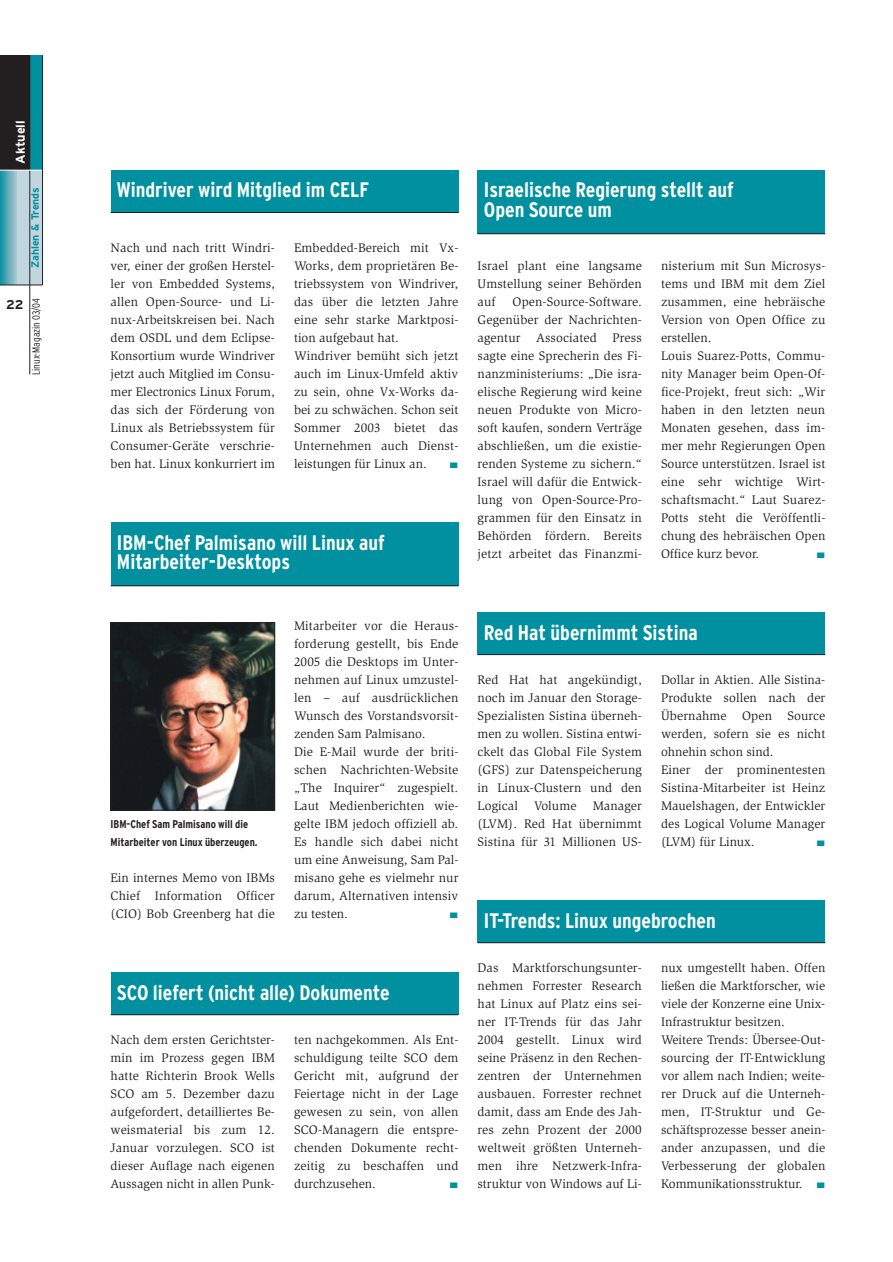
<style>
.page{position:relative;width:893px;height:1262px;background:#fff}
.page>*{position:absolute;margin:0;border:0;box-sizing:border-box;transform-origin:0 0}
.t1{font:700 condensed 21px/20px "Interstate";color:#fff}
.t2{font:12.75px/18px "Slimbach";letter-spacing:.01em;color:#231f20;text-align:justify}
.t3{font:700 12.75px "Interstate";color:#fff}
.t4{font:700 12.75px "Interstate";color:#231f20}
.t5{font:700 condensed 11.25px/18px "Interstate";color:#231f20}
.t6{font:300 condensed 10.5px "Interstate";color:#231f20}
.t7{font:700 10.5px "Interstate";color:#00909f}
.t8{font:7.8px "Zapf Dingbats";color:#00909f;scale:1.33 1}
.s1{color:#00909f}
</style>
<div class="page">
<div style="left:0;top:55px;width:43px;height:230px;background:#00909f"></div>
<div style="left:0;top:55px;width:30px;height:115px;background:#231f20"></div>
<svg style="left:0;top:171px;width:17px;height:114px;background:#5facb9"></svg>
<div style="left:17px;top:170px;width:26px;height:115px;background:#c0d5de"></div>
<hr style="left:0;top:285px;width:43px;height:1px;background:#231f20">
<hr style="left:30px;top:55px;width:1px;height:319px;background:#231f20">
<hr style="left:0;top:170px;width:43px;height:1px;background:#fff">
<hr style="left:42px;top:55px;width:1px;height:230px;background:#231f20">
<div style="left:477px;top:170px;width:348px;height:64px;background:#00909f"></div>
<hr style="left:477px;top:233px;width:348px;height:1px;background:#231f20">
<div style="left:111px;top:522px;width:347px;height:64px;background:#00909f"></div>
<hr style="left:111px;top:585px;width:347px;height:1px;background:#231f20">
<img style="left:113px;top:624px;width:160px;height:184px">
<div style="left:111px;top:622px;width:164px;height:188px;border:1px solid #231f20"></div>
<div style="left:111px;top:170px;width:347px;height:43px;background:#00909f"></div>
<hr style="left:111px;top:212px;width:347px;height:1px;background:#231f20">
<div style="left:477px;top:900px;width:348px;height:43px;background:#00909f"></div>
<hr style="left:477px;top:942px;width:348px;height:1px;background:#231f20">
<div style="left:111px;top:972px;width:347px;height:43px;background:#00909f"></div>
<hr style="left:111px;top:1014px;width:347px;height:1px;background:#231f20">
<div style="left:477px;top:612px;width:348px;height:43px;background:#00909f"></div>
<hr style="left:477px;top:654px;width:348px;height:1px;background:#231f20">
<p class="t3" style="left:15px;top:164px;width:45px;rotate:-90deg">Aktuell</p>
<p class="t7" style="left:31px;top:268px;width:83px;rotate:-90deg">Zahlen &amp; Trends</p>
<p class="t4" style="left:6px;top:300px;width:19px">22</p>
<p class="t6" style="left:32px;top:375px;width:78px;rotate:-90deg">Linux-Magazin 03/04</p>
<h1 class="t1" style="left:117px;top:182px;width:254px">Windriver wird Mitglied im CELF</h1>
<p class="t2" style="left:111px;top:240px;width:166px">Nach und nach tritt Windri&shy;ver, einer der großen Herstel&shy;ler von Embedded Systems, allen Open-Source- und Li&shy;nux-Arbeitskreisen bei. Nach dem OSDL und dem Eclipse-Konsortium wurde Windriver jetzt auch Mitglied im Consu&shy;mer Electronics Linux Forum, das sich der Förderung von Linux als Betriebssystem für Consumer-Geräte verschrie&shy;ben hat. Linux konkurriert im</p>
<p class="t2" style="left:294px;top:240px;width:166px;text-align:left">Embedded-Bereich mit Vx-<br>Works, dem proprietären Be&shy;triebssystem von Windriver, das über die letzten Jahre eine sehr starke Marktposi&shy;tion aufgebaut hat.<br>Windriver bemüht sich jetzt auch im Linux-Umfeld aktiv zu sein, ohne Vx-Works da&shy;bei zu schwächen. Schon seit<br>Sommer 2003 bietet das<br>Unternehmen auch Dienst&shy;leistungen für Linux an.</p>
<p class="t8" style="left:450px;top:461px;width:8px">■</p>
<h1 class="t1" style="left:117px;top:534px;width:269px">IBM-Chef Palmisano will Linux auf<br>Mitarbeiter-Desktops</h1>
<p class="t5" style="left:111px;top:816px;width:149px">IBM-Chef Sam Palmisano will die<br>Mitarbeiter von Linux überzeugen.</p>
<p class="t2" style="left:111px;top:870px;width:166px">Ein internes Memo von IBMs Chief Information Officer (CIO) Bob Greenberg hat die</p>
<p class="t2" style="left:294px;top:618px;width:166px;text-align:left">Mitarbeiter vor die Heraus&shy;forderung gestellt, bis Ende<br>2005 die Desktops im Unter&shy;nehmen auf Linux umzustel&shy;len – auf ausdrücklichen<br>Wunsch des Vorstandsvorsit&shy;zenden Sam Palmisano.<br>Die E-Mail wurde der briti&shy;schen Nachrichten-Website „The Inquirer“ zugespielt.<br>Laut Medienberichten wie&shy;gelte IBM jedoch offiziell ab.<br>Es handle sich dabei nicht um eine Anweisung, Sam Pal&shy;misano gehe es vielmehr nur darum, Alternativen intensiv zu testen.</p>
<p class="t8" style="left:450px;top:911px;width:8px">■</p>
<h1 class="t1" style="left:117px;top:984px;width:274px">SCO liefert (nicht alle) Dokumente</h1>
<p class="t2" style="left:111px;top:1032px;width:166px">Nach dem ersten Gerichtster&shy;min im Prozess gegen IBM hatte Richterin Brook Wells SCO am 5. Dezember dazu aufgefordert, detailliertes Be&shy;weismaterial bis zum 12.<br>Januar vorzulegen. SCO ist dieser Auflage nach eigenen Aussagen nicht in allen Punk-</p>
<p class="t2" style="left:294px;top:1032px;width:166px">ten nachgekommen. Als Ent&shy;schuldigung teilte SCO dem Gericht mit, aufgrund der Feiertage nicht in der Lage gewesen zu sein, von allen SCO-Managern die entspre&shy;chenden Dokumente recht&shy;zeitig zu beschaffen und durchzusehen.</p>
<p class="t8" style="left:450px;top:1181px;width:8px">■</p>
<h1 class="t1" style="left:484px;top:182px;width:251px">Israelische Regierung stellt auf<br>Open Source um</h1>
<p class="t2" style="left:477px;top:258px;width:166px">Israel plant eine langsame Umstellung seiner Behörden auf</p>
<p class="t2" style="left:477px;top:294px;width:166px;text-indent:35px">Open-Source-Software.<br>Gegenüber der Nachrichten&shy;agentur Associated Press sagte eine Sprecherin des Fi&shy;nanzministeriums: „Die isra&shy;elische Regierung wird keine neuen Produkte von Micro&shy;soft kaufen, sondern Verträge abschließen, um die existie&shy;renden Systeme zu sichern.“ Israel will dafür die Entwick&shy;lung von Open-Source-Pro&shy;grammen für den Einsatz in Behörden fördern. Bereits jetzt arbeitet das Finanzmi-</p>
<p class="t2" style="left:661px;top:258px;width:166px;text-align:left">nisterium mit Sun Microsys&shy;tems und IBM mit dem Ziel zusammen, eine hebräische<br>Version von Open Office zu erstellen.<br>Louis Suarez-Potts, Commu&shy;nity Manager beim Open-Of&shy;fice-Projekt, freut sich: „Wir haben in den letzten neun<br>Monaten gesehen, dass im&shy;mer mehr Regierungen Open<br>Source unterstützen. Israel ist eine sehr wichtige Wirt&shy;schaftsmacht.“ Laut Suarez-<br>Potts steht die Veröffentli&shy;chung des hebräischen Open<br>Office kurz bevor.</p>
<p class="t8" style="left:816px;top:551px;width:8px">■</p>
<h1 class="t1" style="left:484px;top:624px;width:215px">Red Hat übernimmt Sistina</h1>
<p class="t2" style="left:477px;top:672px;width:166px">Red Hat hat angekündigt, noch im Januar den Storage-Spezialisten Sistina überneh&shy;men zu wollen. Sistina entwi&shy;ckelt das Global File System (GFS) zur Datenspeicherung in Linux-Clustern und den Logical</p>
<p class="t2" style="left:534px;top:798px;width:44px">Volume</p>
<p class="t2" style="left:477px;top:798px;width:166px;text-indent:115px">Manager (LVM). Red Hat übernimmt Sistina für 31 Millionen US-</p>
<p class="t2" style="left:661px;top:672px;width:166px;text-align:left">Dollar in Aktien. Alle Sistina-<br>Produkte sollen nach der<br>Übernahme Open Source werden, sofern sie es nicht ohnehin schon sind.<br>Einer der prominentesten<br>Sistina-Mitarbeiter ist Heinz<br>Mauelshagen, der Entwickler des Logical Volume Manager (LVM) für Linux.</p>
<p class="t8" style="left:816px;top:839px;width:8px">■</p>
<h1 class="t1" style="left:484px;top:912px;width:233px">IT-Trends: Linux ungebrochen</h1>
<p class="t2" style="left:477px;top:960px;width:166px">Das Marktforschungsunter&shy;nehmen Forrester Research hat Linux auf Platz eins sei&shy;ner IT-Trends für das Jahr 2004 gestellt. Linux wird seine Präsenz in den Rechen&shy;zentren der Unternehmen ausbauen. Forrester rechnet damit, dass am Ende des Jah&shy;res zehn Prozent der 2000 weltweit größten Unterneh&shy;men ihre Netzwerk-Infra&shy;struktur von Windows auf Li-</p>
<p class="t2" style="left:661px;top:960px;width:166px;text-align:left">nux umgestellt haben. Offen ließen die Marktforscher, wie viele der Konzerne eine Unix-<br>Infrastruktur besitzen.<br>Weitere Trends: Übersee-Out&shy;sourcing der IT-Entwicklung vor allem nach Indien; weite&shy;rer Druck auf die Unterneh&shy;men, IT-Struktur und Ge&shy;schäftsprozesse besser anein&shy;ander anzupassen, und die<br>Verbesserung der globalen<br>Kommunikationsstruktur. <span class="s1">■</span></p>
</div>
